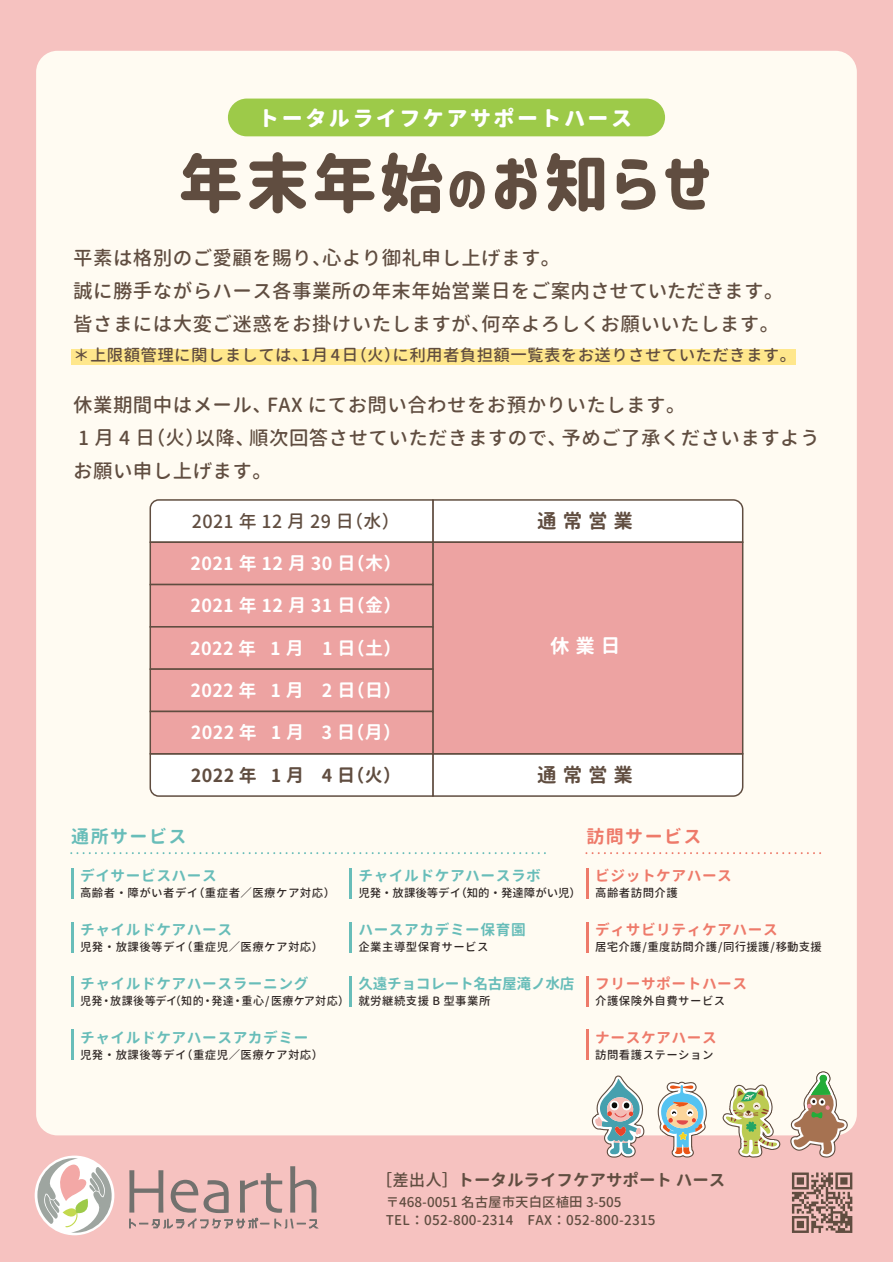
<style>
.page{position:relative;width:893px;height:1263px;background:#fff}
.page>*{position:absolute;margin:0;border:0;box-sizing:border-box;transform-origin:0 0}
.t1{font:64.35px "Corporate Logo Rounded";letter-spacing:.04em;color:#604d40}
.t2{font:800 21px "Gen Jyuu Gothic";letter-spacing:.12em;color:#fff}
.t3{font:500 19.5px/33px "Gen Jyuu Gothic";letter-spacing:.02em;color:#604d40}
.t4{font:700 19.5px "Gen Jyuu Gothic";letter-spacing:.3em;color:#604d40}
.t5{font:700 19.5px "Gen Jyuu Gothic";color:#fff}
.t6{font:700 18px "Gen Jyuu Gothic";letter-spacing:.02em;color:#fff}
.t7{font:500 18px "Gen Jyuu Gothic";letter-spacing:.02em;color:#604d40}
.t8{font:700 18px "Gen Jyuu Gothic";color:#604d40}
.t9{font:700 18px "Gen Jyuu Gothic";letter-spacing:.08em;color:#68bdb9}
.t10{font:700 18px "Gen Jyuu Gothic";letter-spacing:.08em;color:#ee7a6a}
.t11{font:500 16.5px "Gen Jyuu Gothic";letter-spacing:.02em;color:#604d40}
.t12{font:700 16.5px "Gen Jyuu Gothic";color:#604d40}
.t13{font:700 14.7px "Gen Jyuu Gothic";letter-spacing:.04em;color:#68bdb9}
.t14{font:700 14.7px "Gen Jyuu Gothic";letter-spacing:.04em;color:#ee7a6a}
.t15{font:700 14.7px "Gen Jyuu Gothic";letter-spacing:-.02em;color:#68bdb9}
.t16{font:500 13.5px/18px "Gen Jyuu Gothic";letter-spacing:.02em;color:#604d40}
.t17{font:500 11.4px "Gen Jyuu Gothic";letter-spacing:.04em;color:#302826}
.t18{font:500 11.4px "Gen Jyuu Gothic";letter-spacing:.02em;color:#302826}
.t19{font:500 11.4px "Gen Jyuu Gothic";color:#302826}
.s1{font-size:51.45px}
.s2{font-weight:500}
</style>
<div class="page">
<div style="left:0;top:0;width:893px;height:1262px;background:#f6c2c0"></div>
<div style="left:36px;top:51px;width:821px;height:1084px;background:#fffbf2;border-radius:21px"></div>
<div style="left:35px;top:1155px;width:79px;height:80px;background:#fff;border-radius:50%"></div>
<svg style="left:129px;top:1166px;width:189px;height:62px"></svg>
<svg style="left:37px;top:1158px;width:75px;height:75px"></svg>
<div style="left:228px;top:99px;width:437px;height:37px;background:#9dca49;border-radius:19px"></div>
<hr style="left:71px;top:868px;width:3px;height:30px;background:#68bdb9">
<hr style="left:71px;top:922px;width:3px;height:30px;background:#68bdb9">
<hr style="left:71px;top:976px;width:3px;height:31px;background:#68bdb9">
<hr style="left:350px;top:868px;width:2px;height:30px;background:#68bdb9">
<hr style="left:350px;top:922px;width:2px;height:30px;background:#68bdb9">
<hr style="left:350px;top:976px;width:2px;height:31px;background:#68bdb9">
<hr style="left:71px;top:1030px;width:3px;height:30px;background:#68bdb9">
<svg style="left:71px;top:852px;width:475px;height:2px"></svg>
<hr style="left:586px;top:868px;width:3px;height:30px;background:#ee7a6a">
<hr style="left:586px;top:922px;width:3px;height:30px;background:#ee7a6a">
<hr style="left:586px;top:976px;width:3px;height:31px;background:#ee7a6a">
<hr style="left:586px;top:1030px;width:3px;height:30px;background:#ee7a6a">
<svg style="left:586px;top:852px;width:235px;height:2px"></svg>
<div style="left:149px;top:499px;width:595px;height:45px;background:#fff"></div>
<svg style="left:149px;top:752px;width:595px;height:45px"></svg>
<div style="left:433px;top:542px;width:310px;height:212px;background:#eda3a2"></div>
<div style="left:432px;top:541px;width:311px;height:213px;border:2px solid #604d40"></div>
<div style="left:150px;top:542px;width:283px;height:42px;background:#eda3a2"></div>
<div style="left:150px;top:541px;width:284px;height:44px;border:2px solid #604d40"></div>
<div style="left:150px;top:584px;width:283px;height:43px;background:#eda3a2"></div>
<div style="left:150px;top:584px;width:284px;height:44px;border:2px solid #604d40"></div>
<div style="left:150px;top:627px;width:283px;height:42px;background:#eda3a2"></div>
<div style="left:150px;top:626px;width:284px;height:44px;border:2px solid #604d40"></div>
<div style="left:150px;top:669px;width:283px;height:42px;background:#eda3a2"></div>
<div style="left:150px;top:668px;width:284px;height:44px;border:2px solid #604d40"></div>
<div style="left:150px;top:711px;width:283px;height:43px;background:#eda3a2"></div>
<div style="left:150px;top:711px;width:284px;height:43px;border:2px solid #604d40"></div>
<div style="left:71px;top:349px;width:725px;height:15px;background:#ffe78c"></div>
<svg style="left:587px;top:952px;width:267px;height:281px"></svg>
<p class="t2" style="left:258px;top:102px;width:375px">トータルライフケアサポートハース</p>
<h1 class="t1" style="left:178px;top:140px;width:535px">年末年始<span class="s1">の</span>お知らせ</h1>
<p class="t3" style="left:73px;top:241px;width:712px">平素は格別のご愛顧を賜り、心より御礼申し上げます。<br>誠に勝手ながらハース各事業所の年末年始営業日をご案内させていただきます。皆さまには大変ご迷惑をお掛けいたしますが、何卒よろしくお願いいたします。</p>
<p class="t11" style="left:73px;top:343px;width:724px">＊上限額管理に関しましては、1月4日（火）に利用者負担額一覧表をお送りさせていただきます。</p>
<p class="t3" style="left:73px;top:388px;width:748px">休業期間中はメール、FAX にてお問い合わせをお預かりいたします。<br>1 月 4 日（火）以降、順次回答させていただきますので、予めご了承くださいますようお願い申し上げます。</p>
<p class="t7" style="left:192px;top:508px;width:210px">2021 年 12 月 29 日（水）</p>
<p class="t4" style="left:537px;top:506px;width:97px">通常営業</p>
<p class="t6" style="left:190px;top:550px;width:212px">2021 年 12 月 30 日（木）</p>
<p class="t6" style="left:190px;top:593px;width:212px">2021 年 12 月 31 日（金）</p>
<p class="t6" style="left:190px;top:635px;width:213px">2022 年 1 月 1 日（土）</p>
<p class="t6" style="left:190px;top:677px;width:213px">2022 年 1 月 2 日（日）</p>
<p class="t6" style="left:191px;top:719px;width:212px">2022 年 1 月 3 日（月）</p>
<p class="t8" style="left:191px;top:762px;width:212px">2022 年 1 月 4 日（火）</p>
<p class="t4" style="left:537px;top:760px;width:97px">通常営業</p>
<p class="t5" style="left:550px;top:631px;width:72px">休業日</p>
<p class="t9" style="left:71px;top:823px;width:117px">通所サービス</p>
<p class="t13" style="left:80px;top:865px;width:138px">デイサービスハース</p>
<p class="t17" style="left:80px;top:885px;width:256px">高齢者・障がい者デイ（重症者／医療ケア対応）</p>
<p class="t13" style="left:80px;top:919px;width:154px">チャイルドケアハース</p>
<p class="t17" style="left:80px;top:939px;width:245px">児発・放課後等デイ（重症児／医療ケア対応）</p>
<p class="t13" style="left:80px;top:972px;width:230px">チャイルドケアハースラーニング</p>
<p class="t17" style="left:80px;top:992px;width:271px">児発・放課後等デイ（知的・発達・重心/医療ケア対応）</p>
<p class="t13" style="left:80px;top:1027px;width:230px">チャイルドケアハースアカデミー</p>
<p class="t17" style="left:80px;top:1047px;width:245px">児発・放課後等デイ（重症児／医療ケア対応）</p>
<p class="t13" style="left:358px;top:865px;width:184px">チャイルドケアハースラボ</p>
<p class="t19" style="left:358px;top:885px;width:224px">児発・放課後等デイ（知的・発達障がい児）</p>
<p class="t13" style="left:358px;top:919px;width:169px">ハースアカデミー保育園</p>
<p class="t17" style="left:358px;top:939px;width:132px">企業主導型保育サービス</p>
<p class="t15" style="left:358px;top:972px;width:218px">久遠チョコレート名古屋滝ノ水店</p>
<p class="t17" style="left:358px;top:992px;width:134px">就労継続支援 B 型事業所</p>
<p class="t10" style="left:586px;top:823px;width:117px">訪問サービス</p>
<p class="t14" style="left:595px;top:865px;width:138px">ビジットケアハース</p>
<p class="t17" style="left:595px;top:885px;width:84px">高齢者訪問介護</p>
<p class="t14" style="left:595px;top:919px;width:184px">ディサビリティケアハース</p>
<p class="t18" style="left:595px;top:939px;width:228px">居宅介護/重度訪問介護/同行援護/移動支援</p>
<p class="t14" style="left:595px;top:972px;width:154px">フリーサポートハース</p>
<p class="t17" style="left:595px;top:992px;width:132px">介護保険外自費サービス</p>
<p class="t14" style="left:595px;top:1027px;width:123px">ナースケアハース</p>
<p class="t17" style="left:595px;top:1047px;width:120px">訪問看護ステーション</p>
<p class="t12" style="left:376px;top:1168px;width:351px"><span class="s2">［差出人］</span>トータルライフケアサポート ハース</p>
<p class="t16" style="left:386px;top:1193px;width:271px">〒468-0051 名古屋市天白区植田 3-505<br>TEL：052-800-2314　FAX：052-800-2315</p>
</div>
